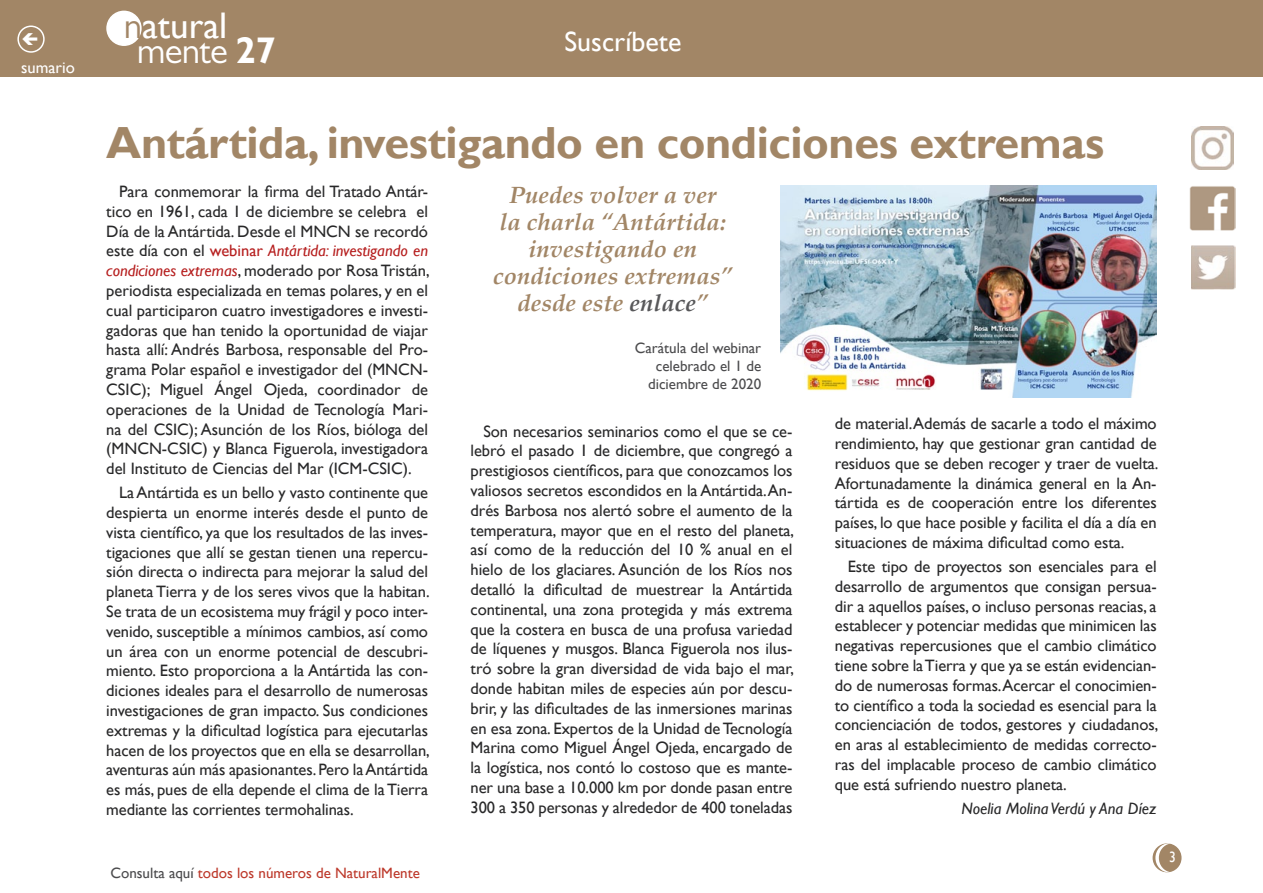
<style>
.page{position:relative;width:1263px;height:893px;background:#fff}
.page>*{position:absolute;margin:0;border:0;box-sizing:border-box;transform-origin:0 0}
.t1{font:700 45px "Gill Sans";letter-spacing:-.01em;color:#a28666}
.t2{font:37.05px "Gill Sans";color:#fff}
.t3{font:37.05px "Gill Sans MT Pro";letter-spacing:-.02em;color:#fff}
.t4{font:27.9px "Gill Sans";color:#fff}
.t5{font:italic 700 24px/27px "Palatino";color:#a28666;text-align:center}
.t6{font:16.5px/19.8px "Gill Sans";letter-spacing:-.005em;color:#282829;text-align:justify}
.t7{font:italic 16.5px "Gill Sans";color:#282829}
.t8{font:16.5px "Gill Sans";color:#fff}
.t9{font:15px/18px "Gill Sans";color:#4b4b4d;text-align:right}
.t10{font:15px "Gill Sans";color:#bd392b}
.t11{font:15px "Gill Sans";color:#fff;scale:.9 1}
.s1{font-family:"Gill Sans MT Pro";color:#a28666}
.s2{font-family:"Gill Sans";font-weight:700}
.s3{color:#b61f1f}
.s4{font-style:italic;color:#b61f1f}
.s5{color:#58585a}
.s6{color:#4b4b4d}
</style>
<div class="page">
<div style="left:1153px;top:844px;width:28px;height:28px;background:#a28666;border-radius:50%"></div>
<div style="left:1152px;top:843px;width:29px;height:29px;border:2px solid #a28666;border-radius:50%"></div>
<div style="left:0;top:0;width:1263px;height:77px;background:#a28666"></div>
<div style="left:107px;top:11px;width:34px;height:34px;background:#fff;border-radius:50%"></div>
<div style="left:106px;top:11px;width:36px;height:35px;border:2px solid #fff;border-radius:50%"></div>
<svg style="left:1155px;top:843px;width:15px;height:29px"></svg>
<div style="left:17px;top:26px;width:28px;height:27px;border:2px solid #fff;border-radius:50%"></div>
<img style="left:1190px;top:186px;width:45px;height:44px">
<img style="left:1191px;top:246px;width:44px;height:44px">
<img style="left:1191px;top:127px;width:42px;height:42px">
<img style="left:780px;top:186px;width:377px;height:211px">
<p class="t8" style="left:21px;top:58px;width:55px">sumario</p>
<h2 class="t2" style="left:124px;top:4px;width:105px"><span class="s1">n</span>atural</h2>
<h2 class="t3" style="left:137px;top:29px;width:140px">mente <span class="s2">27</span></h2>
<h3 class="t4" style="left:564px;top:25px;width:118px">Suscríbete</h3>
<h1 class="t1" style="left:106px;top:116px;width:999px">Antártida, investigando en condiciones extremas</h1>
<p class="t6" style="left:106px;top:182px;width:325px;text-indent:13px">Para conmemorar la firma del Tratado Antár&shy;tico en 1961, cada 1 de diciembre se celebra el Día de la Antártida. Desde el MNCN se recordó este día con el <span class="s3">webinar</span> <span class="s4">Antártida: investigando en condiciones extremas</span>, moderado por Rosa Tristán, periodista especializada en temas polares, y en el cual participaron cuatro investigadores e investi&shy;gadoras que han tenido la oportunidad de viajar hasta allí: Andrés Barbosa, responsable del Pro&shy;grama Polar español e investigador del (MNCN-CSIC); Miguel Ángel Ojeda, coordinador de operaciones de la Unidad de Tecnología Mari&shy;na del CSIC); Asunción de los Ríos, bióloga del (MNCN-CSIC) y Blanca Figuerola, investigadora del Instituto de Ciencias del Mar (ICM-CSIC).</p>
<p class="t6" style="left:106px;top:483px;width:325px;text-indent:13px">La Antártida es un bello y vasto continente que despierta un enorme interés desde el punto de vista científico, ya que los resultados de las inves&shy;tigaciones que allí se gestan tienen una repercu&shy;sión directa o indirecta para mejorar la salud del planeta Tierra y de los seres vivos que la habitan.<br>Se trata de un ecosistema muy frágil y poco inter&shy;venido, susceptible a mínimos cambios, así como un área con un enorme potencial de descubri&shy;miento. Esto proporciona a la Antártida las con&shy;diciones ideales para el desarrollo de numerosas investigaciones de gran impacto. Sus condiciones extremas y la dificultad logística para ejecutarlas hacen de los proyectos que en ella se desarrollan, aventuras aún más apasionantes. Pero la Antártida es más, pues de ella depende el clima de la Tierra mediante las corrientes termohalinas.</p>
<h3 class="t5" style="left:493px;top:181px;width:241px">Puedes volver a ver<br>la charla “Antártida: investigando en condiciones extremas” desde este <span class="s5">enlace</span>”</h3>
<p class="t9" style="left:635px;top:339px;width:128px">Carátula del webinar celebrado el 1 de diciembre de 2020</p>
<p class="t6" style="left:471px;top:421px;width:325px;text-indent:13px">Son necesarios seminarios como el que se ce&shy;lebró el pasado 1 de diciembre, que congregó a prestigiosos científicos, para que conozcamos los valiosos secretos escondidos en la Antártida. An&shy;drés Barbosa nos alertó sobre el aumento de la temperatura, mayor que en el resto del planeta, así como de la reducción del 10 % anual en el hielo de los glaciares. Asunción de los Ríos nos detalló la dificultad de muestrear la Antártida continental, una zona protegida y más extrema que la costera en busca de una profusa variedad de líquenes y musgos. Blanca Figuerola nos ilus&shy;tró sobre la gran diversidad de vida bajo el mar, donde habitan miles de especies aún por descu&shy;brir, y las dificultades de las inmersiones marinas en esa zona. Expertos de la Unidad de Tecnología Marina como Miguel Ángel Ojeda, encargado de la logística, nos contó lo costoso que es mante&shy;ner una base a 10.000 km por donde pasan entre 300 a 350 personas y alrededor de 400 toneladas</p>
<p class="t6" style="left:835px;top:414px;width:325px">de material.Además de sacarle a todo el máximo rendimiento, hay que gestionar gran cantidad de residuos que se deben recoger y traer de vuelta.<br>Afortunadamente la dinámica general en la An&shy;tártida es de cooperación entre los diferentes países, lo que hace posible y facilita el día a día en situaciones de máxima dificultad como esta.</p>
<p class="t6" style="left:835px;top:557px;width:325px;text-indent:13px">Este tipo de proyectos son esenciales para el desarrollo de argumentos que consigan persua&shy;dir a aquellos países, o incluso personas reacias, a establecer y potenciar medidas que minimicen las negativas repercusiones que el cambio climático tiene sobre la Tierra y que ya se están evidencian&shy;do de numerosas formas. Acercar el conocimien&shy;to científico a toda la sociedad es esencial para la concienciación de todos, gestores y ciudadanos, en aras al establecimiento de medidas correcto&shy;ras del implacable proceso de cambio climático que está sufriendo nuestro planeta.</p>
<p class="t7" style="left:961px;top:799px;width:197px">Noelia Molina Verdú y Ana Díez</p>
<p class="t10" style="left:110px;top:864px;width:311px"><span class="s6">Consulta aquí</span> todos los números de NaturalMente</p>
<p class="t11" style="left:1169px;top:849px;width:9px">3</p>
</div>
